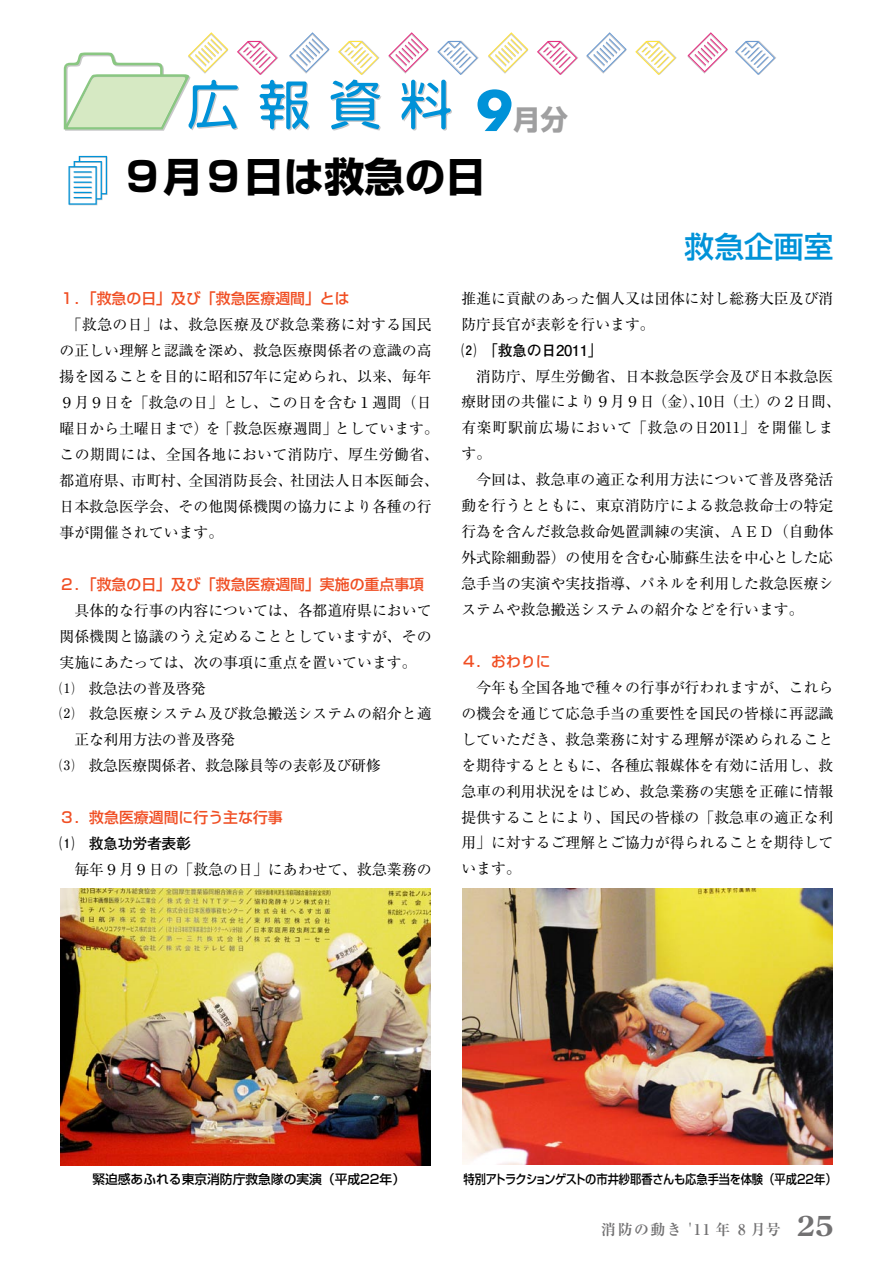
<style>
.page{position:relative;width:893px;height:1263px;background:#fff}
.page>*{position:absolute;margin:0;border:0;box-sizing:border-box;transform-origin:0 0}
.t1{font:700 40.35px "Shin Go Pro";color:#000}
.t2{font:500 29.7px "Shin Go Pro";color:#0092d8}
.t3{font:700 27.6px "Shin Go Pro";color:#9f9fa0}
.t4{font:14.85px/26px "Ryumin Pro";color:#000}
.t5{font:500 14.85px "Shin Go Pro";color:#f04e23}
.t6{font:14.85px "Ryumin Pro";letter-spacing:-.02em;color:#000}
.t7{font:700 14.85px "Futo Go B101 Pro";letter-spacing:-.02em;color:#000}
.t8{font:700 14.85px "Ryumin Pro";letter-spacing:.1em;color:#727172}
.t9{font:500 12.75px "Shin Go Pro";letter-spacing:-.02em;color:#000;scale:.88 1}
.t10{font:500 12.75px "Shin Go Pro";color:#000}
.s1{font-family:"Futura";font-size:53.1px;color:#0092d8}
.s2{font-family:"Century Old Style";font-size:27.6px}
</style>
<div class="page">
<svg style="left:68px;top:156px;width:40px;height:49px"></svg>
<img style="left:60px;top:888px;width:371px;height:277px">
<img style="left:462px;top:888px;width:371px;height:276px">
<svg style="left:537px;top:41px;width:41px;height:34px"></svg>
<svg style="left:488px;top:32px;width:40px;height:42px"></svg>
<svg style="left:635px;top:41px;width:42px;height:34px"></svg>
<svg style="left:586px;top:32px;width:41px;height:42px"></svg>
<svg style="left:735px;top:41px;width:41px;height:34px"></svg>
<svg style="left:687px;top:32px;width:41px;height:42px"></svg>
<svg style="left:64px;top:32px;width:317px;height:99px"></svg>
<svg style="left:388px;top:32px;width:91px;height:99px"></svg>
<h3 class="t3" style="left:476px;top:97px;width:93px"><span class="s1">9</span>月分</h3>
<h1 class="t1" style="left:122px;top:145px;width:365px">９月９日は救急の日</h1>
<h2 class="t2" style="left:685px;top:223px;width:150px">救急企画室</h2>
<p class="t5" style="left:60px;top:287px;width:292px">１．「救急の日」及び「救急医療週間」とは</p>
<p class="t4" style="left:60px;top:311px;width:381px;text-indent:7px">「救急の日」は、救急医療及び救急業務に対する国民の正しい理解と認識を深め、救急医療関係者の意識の高揚を図ることを目的に昭和57年に定められ、以来、毎年<br>９月９日を「救急の日」とし、この日を含む１週間（日曜日から土曜日まで）を「救急医療週間」としています。この期間には、全国各地において消防庁、厚生労働省、都道府県、市町村、全国消防長会、社団法人日本医師会、日本救急医学会、その他関係機関の協力により各種の行事が開催されています。</p>
<p class="t5" style="left:60px;top:572px;width:366px">２．「救急の日」及び「救急医療週間」実施の重点事項</p>
<p class="t4" style="left:74px;top:596px;width:359px">具体的な行事の内容については、各都道府県において</p>
<p class="t4" style="left:60px;top:622px;width:374px">関係機関と協議のうえ定めることとしていますが、その</p>
<p class="t4" style="left:60px;top:648px;width:359px">実施にあたっては、次の事項に重点を置いています。</p>
<p class="t6" style="left:60px;top:676px;width:148px">⑴　救急法の普及啓発</p>
<p class="t4" style="left:60px;top:700px;width:374px">⑵　救急医療システム及び救急搬送システムの紹介と適</p>
<p class="t6" style="left:74px;top:728px;width:162px">正な利用方法の普及啓発</p>
<p class="t6" style="left:60px;top:754px;width:323px">⑶　救急医療関係者、救急隊員等の表彰及び研修</p>
<p class="t5" style="left:60px;top:805px;width:225px">３．救急医療週間に行う主な行事</p>
<p class="t7" style="left:60px;top:832px;width:133px">⑴　救急功労者表彰</p>
<p class="t4" style="left:74px;top:855px;width:359px">毎年９月９日の「救急の日」にあわせて、救急業務の</p>
<p class="t4" style="left:461px;top:284px;width:374px">推進に貢献のあった個人又は団体に対し総務大臣及び消防庁長官が表彰を行います。</p>
<p class="t7" style="left:461px;top:338px;width:143px">⑵　「救急の日2011」</p>
<p class="t4" style="left:461px;top:362px;width:381px;text-indent:15px">消防庁、厚生労働省、日本救急医学会及び日本救急医療財団の共催により９月９日（金）、10日（土）の２日間、有楽町駅前広場において「救急の日2011」を開催します。</p>
<p class="t4" style="left:461px;top:466px;width:374px;text-align:justify;text-indent:15px">今回は、救急車の適正な利用方法について普及啓発活動を行うとともに、東京消防庁による救急救命士の特定行為を含んだ救急救命処置訓練の実演、ＡＥＤ（自動体外式除細動器）の使用を含む心肺蘇生法を中心とした応急手当の実演や実技指導、パネルを利用した救急医療システムや救急搬送システムの紹介などを行います。</p>
<p class="t5" style="left:461px;top:649px;width:91px">４．おわりに</p>
<p class="t4" style="left:461px;top:673px;width:374px;text-align:justify;text-indent:15px">今年も全国各地で種々の行事が行われますが、これらの機会を通じて応急手当の重要性を国民の皆様に再認識していただき、救急業務に対する理解が深められることを期待するとともに、各種広報媒体を有効に活用し、救急車の利用状況をはじめ、救急業務の実態を正確に情報提供することにより、国民の皆様の「救急車の適正な利用」に対するご理解とご協力が得られることを期待しています。</p>
<p class="t10" style="left:92px;top:1168px;width:314px">緊迫感あふれる東京消防庁救急隊の実演（平成22年）</p>
<p class="t9" style="left:464px;top:1168px;width:425px">特別アトラクションゲストの市井紗耶香さんも応急手当を体験（平成22年）</p>
<p class="t8" style="left:601px;top:1218px;width:234px">消防の動き '11 年 8 月号 <span class="s2">25</span></p>
</div>
